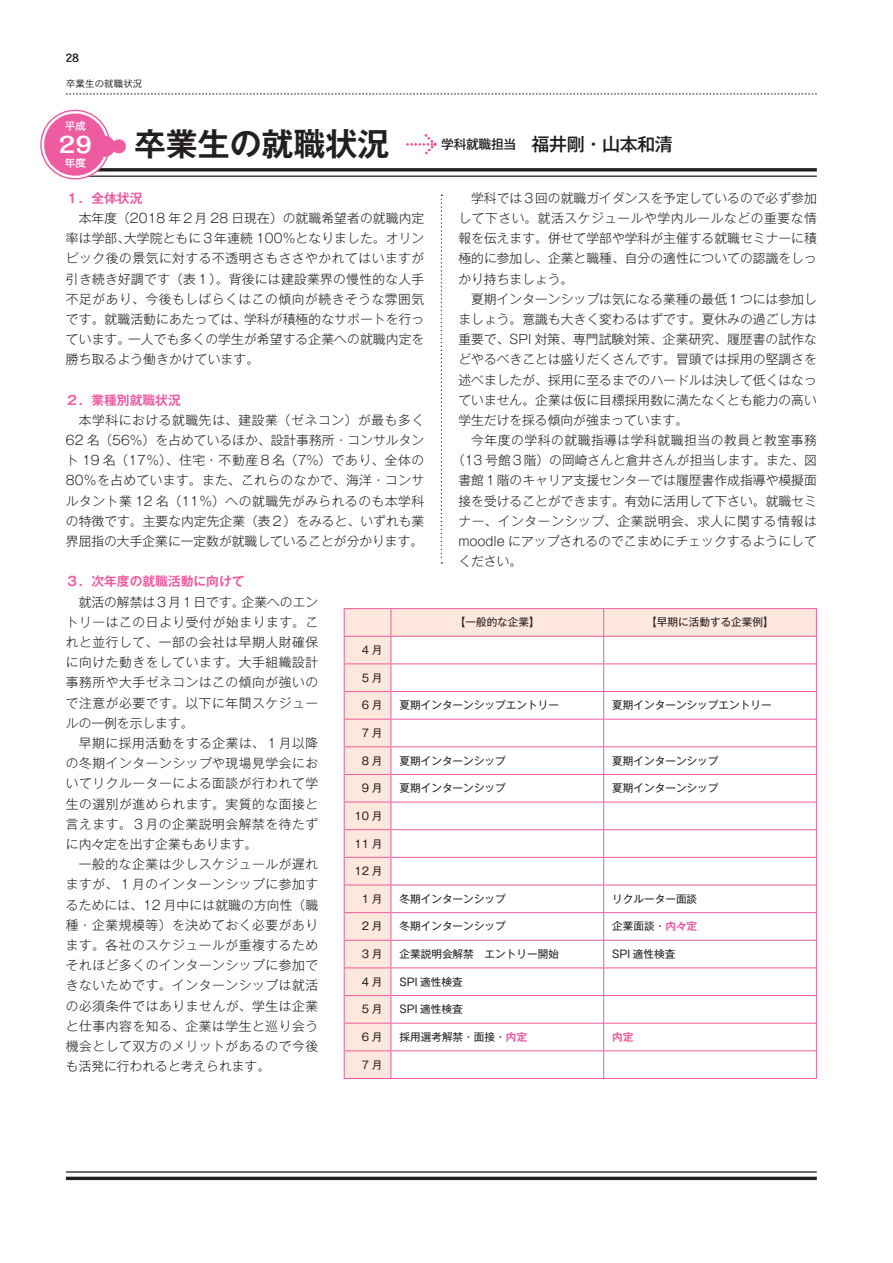
<style>
.page{position:relative;width:893px;height:1263px;background:#fff}
.page>*{position:absolute;margin:0;border:0;box-sizing:border-box;transform-origin:0 0}
.t1{font:31.95px "Gothic MB101 Pro De Bold 90 pv RKSJ H";color:#231f20}
.t2{font:22.35px "Kakumin Pro Bold 90 pv RKSJ H";color:#fff}
.t3{font:18px "Gothic MB101 Pro Medium 90 pv RKSJ H";letter-spacing:-.025em;color:#231f20}
.t4{font:12.75px/20.2px "Gothic MB101 Pro Light 90 pv RKSJ H";letter-spacing:.005em;color:#231f20;text-align:justify}
.t5{font:12.75px "Gothic MB101 Pro Light 90 pv RKSJ H";letter-spacing:.045em;color:#231f20}
.t6{font:12.75px "Gothic MB101 Pro De Bold 90 pv RKSJ H";color:#ef5ba1}
.t7{font:12.75px "DFHS Gothic Std W3 90 pv RKSJ H";color:#231f20}
.t8{font:10.65px "Gothic MB101 Pro Regular 90 pv RKSJ H";color:#231f20}
.t9{font:10.65px "Kakumin Pro Medium 90 pv RKSJ H";color:#fff}
.t10{font:10.65px "Gothic MB101 Pro De Bold 90 pv RKSJ H";color:#ef5ba1}
.t11{font:9.6px "DFHS Gothic Std W3 90 pv RKSJ H";color:#231f20}
.s1{font-size:12.75px}
.s2{font-family:"Gothic MB101 Pro De Bold 90 pv RKSJ H";color:#ef5ba1}
</style>
<div class="page">
<svg style="left:66px;top:94px;width:750px;height:1px"></svg>
<hr style="left:66px;top:176px;width:750px;height:1px;background:#231f20">
<hr style="left:66px;top:1171px;width:750px;height:2px;background:#231f20">
<svg style="left:127px;top:168px;width:689px;height:4px;background:#434040"></svg>
<hr style="left:66px;top:1177px;width:750px;height:3px;background:#231f20">
<svg style="left:441px;top:195px;width:1px;height:369px"></svg>
<svg style="left:407px;top:134px;width:30px;height:21px"></svg>
<svg style="left:40px;top:109px;width:87px;height:71px"></svg>
<hr style="left:344px;top:608px;width:47px;height:1px;background:#ef5ba1">
<hr style="left:391px;top:608px;width:425px;height:1px;background:#ef5ba1">
<hr style="left:344px;top:1078px;width:472px;height:1px;background:#ef5ba1">
<svg style="left:344px;top:609px;width:473px;height:469px"></svg>
<p class="t7" style="left:66px;top:53px;width:14px">28</p>
<p class="t11" style="left:66px;top:80px;width:78px">卒業生の就職状況</p>
<p class="t9" style="left:65px;top:122px;width:23px">平成</p>
<h2 class="t2" style="left:59px;top:136px;width:35px">29</h2>
<p class="t9" style="left:65px;top:159px;width:23px">年度</p>
<h1 class="t1" style="left:134px;top:132px;width:257px">卒業生の就職状況</h1>
<h3 class="t3" style="left:441px;top:137px;width:233px"><span class="s1">学科就職担当</span> 福井剛・山本和清</h3>
<p class="t4" style="left:458px;top:190px;width:360px;text-indent:13px">学科では３回の就職ガイダンスを予定しているので必ず参加して下さい。就活スケジュールや学内ルールなどの重要な情報を伝えます。併せて学部や学科が主催する就職セミナーに積極的に参加し、企業と職種、自分の適性についての認識をしっかり持ちましょう。</p>
<p class="t4" style="left:458px;top:291px;width:360px;text-indent:13px">夏期インターンシップは気になる業種の最低１つには参加しましょう。意識も大きく変わるはずです。夏休みの過ごし方は重要で、SPI 対策、専門試験対策、企業研究、履歴書の試作などやるべきことは盛りだくさんです。冒頭では採用の堅調さを述べましたが、採用に至るまでのハードルは決して低くはなっていません。企業は仮に目標採用数に満たなくとも能力の高い学生だけを採る傾向が強まっています。</p>
<p class="t5" style="left:471px;top:436px;width:347px">今年度の学科の就職指導は学科就職担当の教員と教室事務</p>
<p class="t4" style="left:452px;top:452px;width:366px">（13 号館３階）の岡崎さんと倉井さんが担当します。また、図</p>
<p class="t4" style="left:458px;top:472px;width:360px">書館１階のキャリア支援センターでは履歴書作成指導や模擬面</p>
<p class="t4" style="left:458px;top:492px;width:360px">接を受けることができます。有効に活用して下さい。就職セミ</p>
<p class="t5" style="left:458px;top:516px;width:360px">ナー、インターンシップ、企業説明会、求人に関する情報は</p>
<p class="t4" style="left:458px;top:533px;width:360px">moodle にアップされるのでこまめにチェックするようにして</p>
<p class="t4" style="left:458px;top:553px;width:65px">ください。</p>
<p class="t6" style="left:66px;top:193px;width:78px">１．全体状況</p>
<p class="t4" style="left:66px;top:210px;width:360px;text-indent:13px">本年度（2018 年２月 28 日現在）の就職希望者の就職内定率は学部、大学院ともに３年連続 100％となりました。オリンピック後の景気に対する不透明さもささやかれてはいますが引き続き好調です（表１）。背後には建設業界の慢性的な人手不足があり、今後もしばらくはこの傾向が続きそうな雰囲気です。就職活動にあたっては、学科が積極的なサポートを行っています。一人でも多くの学生が希望する企業への就職内定を勝ち取るよう働きかけています。</p>
<p class="t6" style="left:66px;top:395px;width:116px">２．業種別就職状況</p>
<p class="t4" style="left:66px;top:412px;width:360px;text-indent:13px">本学科における就職先は、建設業（ゼネコン）が最も多く62 名（56％）を占めているほか、設計事務所・コンサルタント 19 名（17％）、住宅・不動産８名（7%）であり、全体の80％を占めています。また、これらのなかで、海洋・コンサルタント業 12 名（11％）への就職先がみられるのも本学科の特徴です。主要な内定先企業（表２）をみると、いずれも業界屈指の大手企業に一定数が就職していることが分かります。</p>
<p class="t6" style="left:66px;top:577px;width:180px">３．次年度の就職活動に向けて</p>
<p class="t4" style="left:66px;top:593px;width:254px;text-indent:13px">就活の解禁は３月１日です。企業へのエントリーはこの日より受付が始まります。これと並行して、一部の会社は早期人財確保に向けた動きをしています。大手組織設計事務所や大手ゼネコンはこの傾向が強いので注意が必要です。以下に年間スケジュールの一例を示します。</p>
<p class="t4" style="left:66px;top:735px;width:254px;text-indent:13px">早期に採用活動をする企業は、１月以降の冬期インターンシップや現場見学会においてリクルーターによる面談が行われて学生の選別が進められます。実質的な面接と言えます。３月の企業説明会解禁を待たずに内々定を出す企業もあります。</p>
<p class="t4" style="left:66px;top:856px;width:254px;text-indent:13px">一般的な企業は少しスケジュールが遅れますが、１月のインターンシップに参加するためには、12 月中には就職の方向性（職種・企業規模等）を決めておく必要があります。各社のスケジュールが重複するためそれほど多くのインターンシップに参加できないためです。インターンシップは就活の必須条件ではありませんが、学生は企業と仕事内容を知る、企業は学生と巡り会う機会として双方のメリットがあるので今後も活発に行われると考えられます。</p>
<p class="t8" style="left:455px;top:618px;width:87px">【一般的な企業】</p>
<p class="t8" style="left:646px;top:618px;width:129px">【早期に活動する企業例】</p>
<p class="t8" style="left:362px;top:646px;width:22px">4 月</p>
<p class="t8" style="left:362px;top:674px;width:22px">5 月</p>
<p class="t8" style="left:362px;top:701px;width:22px">6 月</p>
<p class="t8" style="left:399px;top:701px;width:161px">夏期インターンシップエントリー</p>
<p class="t8" style="left:612px;top:701px;width:161px">夏期インターンシップエントリー</p>
<p class="t8" style="left:362px;top:729px;width:22px">7 月</p>
<p class="t8" style="left:362px;top:757px;width:22px">8 月</p>
<p class="t8" style="left:399px;top:757px;width:108px">夏期インターンシップ</p>
<p class="t8" style="left:612px;top:757px;width:108px">夏期インターンシップ</p>
<p class="t8" style="left:362px;top:784px;width:22px">9 月</p>
<p class="t8" style="left:399px;top:784px;width:108px">夏期インターンシップ</p>
<p class="t8" style="left:612px;top:784px;width:108px">夏期インターンシップ</p>
<p class="t8" style="left:354px;top:812px;width:29px">10 月</p>
<p class="t8" style="left:354px;top:840px;width:29px">11 月</p>
<p class="t8" style="left:354px;top:867px;width:29px">12 月</p>
<p class="t8" style="left:362px;top:895px;width:22px">1 月</p>
<p class="t8" style="left:399px;top:895px;width:108px">冬期インターンシップ</p>
<p class="t8" style="left:612px;top:895px;width:87px">リクルーター面談</p>
<p class="t8" style="left:362px;top:922px;width:22px">2 月</p>
<p class="t8" style="left:399px;top:922px;width:108px">冬期インターンシップ</p>
<p class="t8" style="left:612px;top:922px;width:87px">企業面談・<span class="s2">内々定</span></p>
<p class="t8" style="left:362px;top:950px;width:22px">3 月</p>
<p class="t8" style="left:399px;top:950px;width:161px">企業説明会解禁　エントリー開始</p>
<p class="t8" style="left:612px;top:950px;width:65px">SPI 適性検査</p>
<p class="t8" style="left:362px;top:978px;width:22px">4 月</p>
<p class="t8" style="left:399px;top:978px;width:65px">SPI 適性検査</p>
<p class="t8" style="left:362px;top:1005px;width:22px">5 月</p>
<p class="t8" style="left:399px;top:1005px;width:65px">SPI 適性検査</p>
<p class="t8" style="left:362px;top:1033px;width:22px">6 月</p>
<p class="t8" style="left:399px;top:1033px;width:129px">採用選考解禁・面接・<span class="s2">内定</span></p>
<p class="t10" style="left:612px;top:1033px;width:23px">内定</p>
<p class="t8" style="left:362px;top:1061px;width:22px">7 月</p>
</div>
